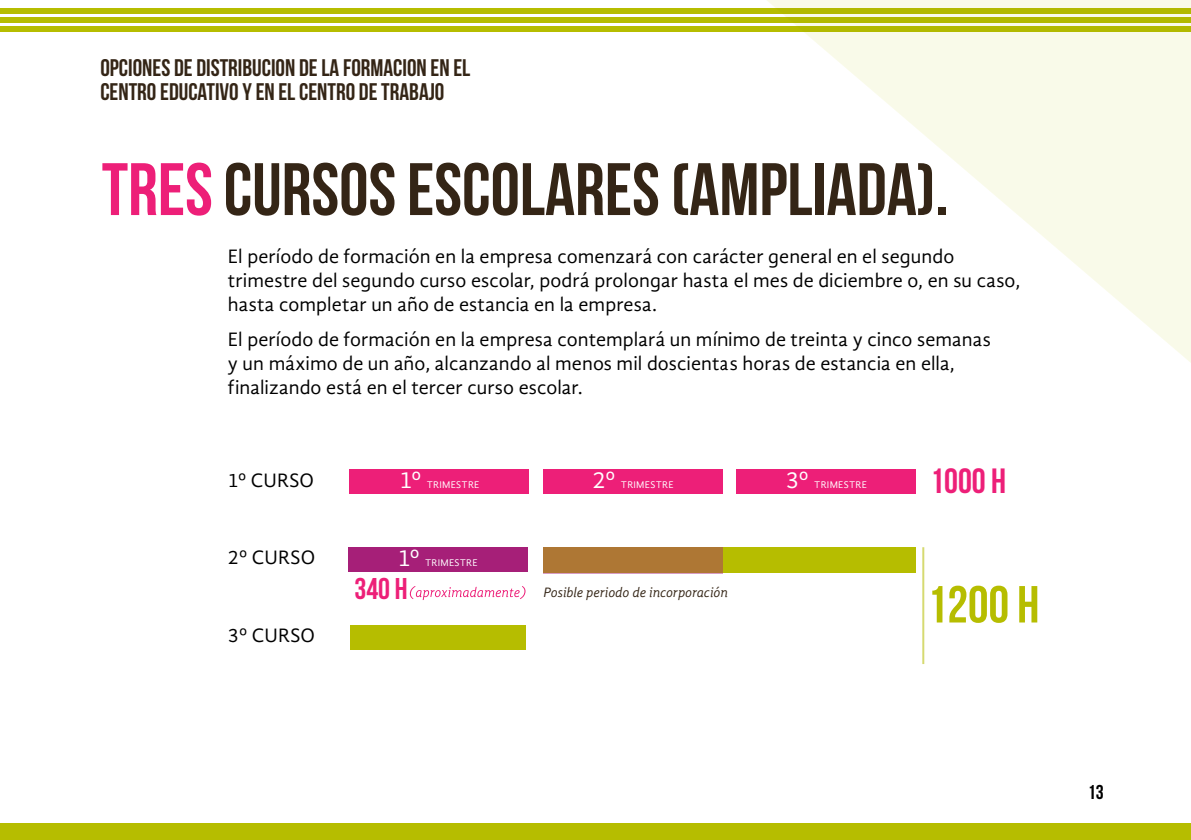
<style>
.page{position:relative;width:1191px;height:840px;background:#fff}
.page>*{position:absolute;margin:0;border:0;box-sizing:border-box;transform-origin:0 0}
.t1{font:74px "Bebas Neue";color:#342516}
.t2{font:52px "Bebas Neue";color:#b6bd00}
.t3{font:35px "Bebas Neue";color:#ed1f78}
.t4{font:30px "Bebas Neue";color:#ed1f78}
.t5{font:24px/24px "Bebas Neue";color:#342516}
.t6{font:24px "Gandhi Sans";letter-spacing:-.03em;color:#fff}
.t7{font:20px/24px "Gandhi Sans";letter-spacing:.005em;color:#000}
.t8{font:20px "Bebas Neue";color:#000}
.t9{font:italic 14px "Gandhi Sans";letter-spacing:-.01em;color:#342516}
.t10{font:10px "Gandhi Sans";letter-spacing:.025em;color:#fff}
.s1{color:#ed1f78}
</style>
<div class="page">
<div style="left:0;top:822px;width:1191px;height:17px;background:#b6bd00"></div>
<div style="left:0;top:27px;width:1191px;height:5px;background:#b6bd00"></div>
<div style="left:0;top:17px;width:1191px;height:5px;background:#b6bd00"></div>
<div style="left:0;top:8px;width:1191px;height:5px;background:#b6bd00"></div>
<div style="left:350px;top:469px;width:179px;height:24px;background:#ed1f78"></div>
<div style="left:350px;top:624px;width:175px;height:25px;background:#b6bd00"></div>
<div style="left:543px;top:469px;width:179px;height:24px;background:#ed1f78"></div>
<div style="left:543px;top:547px;width:373px;height:25px;background:#b6bd00"></div>
<div style="left:737px;top:469px;width:179px;height:24px;background:#ed1f78"></div>
<div style="left:543px;top:547px;width:179px;height:26px;background:#ae7734"></div>
<hr style="left:922px;top:547px;width:2px;height:116px;background:#b6bd00">
<svg style="left:410px;top:586px;width:115px;height:13px"></svg>
<div style="left:348px;top:547px;width:179px;height:24px;background:#a61f78"></div>
<svg style="left:722px;top:0;width:469px;height:363px"></svg>
<p class="t5" style="left:100px;top:55px;width:371px">OPCIONES DE DISTRIBUCION DE LA FORMACION EN EL<br>CENTRO EDUCATIVO Y EN EL CENTRO DE TRABAJO</p>
<h1 class="t1" style="left:102px;top:149px;width:849px"><span class="s1">TRES</span> CURSOS ESCOLARES (AMPLIADA).</h1>
<p class="t7" style="left:228px;top:244px;width:794px">El período de formación en la empresa comenzará con carácter general en el segundo trimestre del segundo curso escolar, podrá prolongar hasta el mes de diciembre o, en su caso, hasta completar un año de estancia en la empresa.</p>
<p class="t7" style="left:228px;top:327px;width:764px">El período de formación en la empresa contemplará un mínimo de treinta y cinco semanas y un máximo de un año, alcanzando al menos mil doscientas horas de estancia en ella, finalizando está en el tercer curso escolar.</p>
<p class="t7" style="left:228px;top:468px;width:88px">1º CURSO</p>
<h3 class="t3" style="left:930px;top:461px;width:77px">1000 H</h3>
<p class="t6" style="left:399px;top:465px;width:23px">1º</p>
<p class="t10" style="left:427px;top:478px;width:54px">TRIMESTRE</p>
<p class="t6" style="left:592px;top:465px;width:25px">2º</p>
<p class="t10" style="left:621px;top:478px;width:54px">TRIMESTRE</p>
<p class="t6" style="left:786px;top:465px;width:24px">3º</p>
<p class="t10" style="left:814px;top:478px;width:54px">TRIMESTRE</p>
<p class="t7" style="left:228px;top:545px;width:89px">2º CURSO</p>
<p class="t7" style="left:228px;top:622px;width:89px">3º CURSO</p>
<p class="t6" style="left:398px;top:543px;width:23px">1º</p>
<p class="t10" style="left:425px;top:556px;width:54px">TRIMESTRE</p>
<h3 class="t4" style="left:354px;top:572px;width:55px">340 H</h3>
<p class="t9" style="left:543px;top:583px;width:186px">Posible periodo de incorporación</p>
<h2 class="t2" style="left:926px;top:575px;width:114px">1200 H</h2>
<p class="t8" style="left:1087px;top:780px;width:17px">13</p>
</div>
